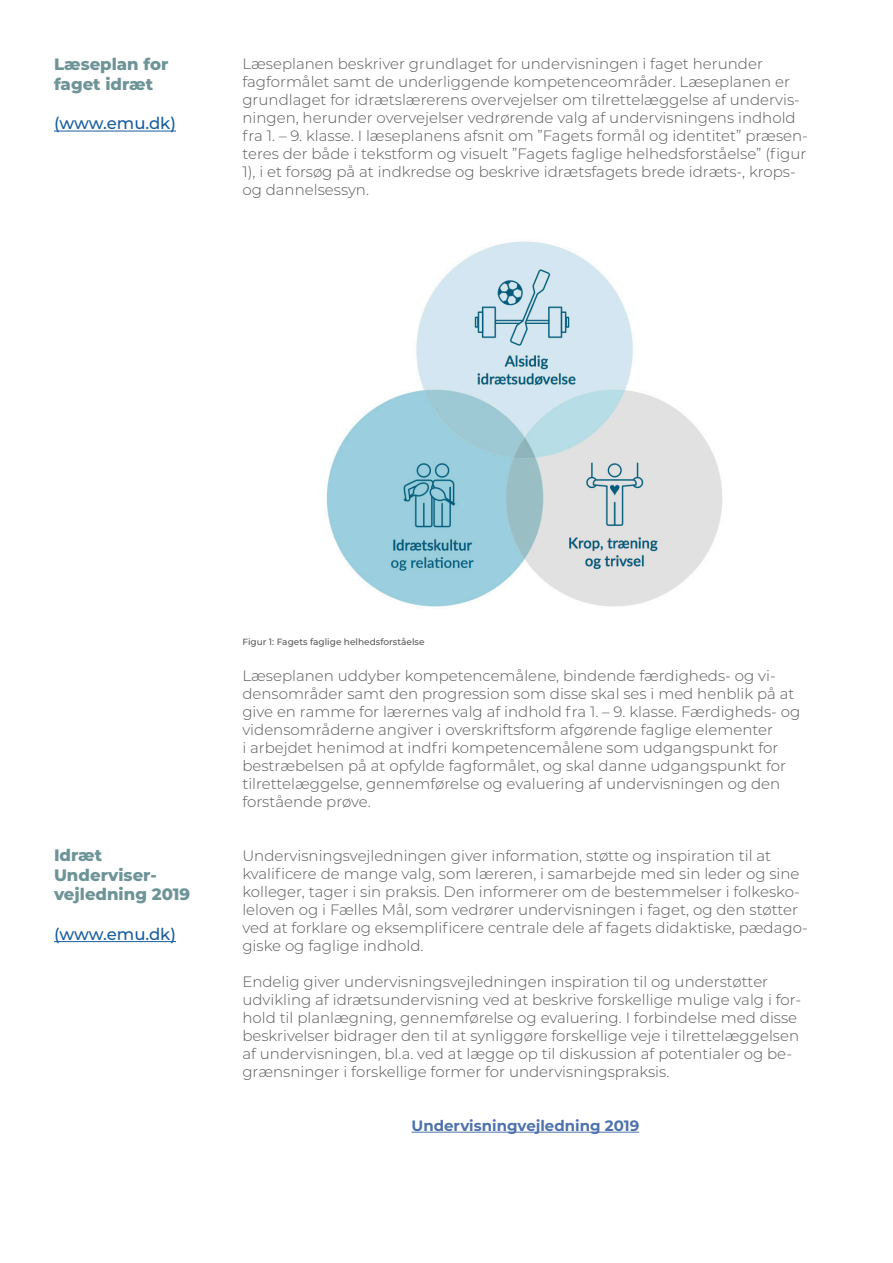
<style>
.page{position:relative;width:893px;height:1263px;background:#fff}
.page>*{position:absolute;margin:0;border:0;box-sizing:border-box;transform-origin:0 0}
.t1{font:800 16.5px "Montserrat";color:#6e9497}
.t2{font:500 16.5px "Montserrat";color:#175d9e}
.t3{font:300 15px/18px "Montserrat";color:#57585a}
.t4{font:700 15px "Montserrat";color:#4d72ac}
.t5{font:500 9px "Montserrat";color:#57585a}
</style>
<div class="page">
<hr style="left:411px;top:1132px;width:228px;height:1px;background:#4d72ac">
<hr style="left:54px;top:131px;width:122px;height:1px;background:#175d9e">
<img style="left:326px;top:241px;width:397px;height:366px">
<hr style="left:54px;top:941px;width:122px;height:1px;background:#175d9e">
<p class="t1" style="left:54px;top:52px;width:116px">Læseplan for</p>
<p class="t1" style="left:54px;top:72px;width:101px">faget idræt</p>
<p class="t2" style="left:54px;top:112px;width:124px">(www.emu.dk)</p>
<p class="t3" style="left:242px;top:54px;width:567px">Læseplanen beskriver grundlaget for undervisningen i faget herunder fagformålet samt de underliggende kompetenceområder. Læseplanen er grundlaget for idrætslærerens overvejelser om tilrettelæggelse af undervis&shy;ningen, herunder overvejelser vedrørende valg af undervisningens indhold fra 1. – 9. klasse. I læseplanens afsnit om ”Fagets formål og identitet” præsen&shy;teres der både i tekstform og visuelt ”Fagets faglige helhedsforståelse” (figur 1), i et forsøg på at indkredse og beskrive idrætsfagets brede idræts-, krops&shy;og dannelsessyn.</p>
<p class="t1" style="left:54px;top:843px;width:50px">Idræt</p>
<p class="t1" style="left:54px;top:862px;width:104px">Underviser-</p>
<p class="t1" style="left:54px;top:882px;width:138px">vejledning 2019</p>
<p class="t2" style="left:54px;top:922px;width:124px">(www.emu.dk)</p>
<p class="t5" style="left:242px;top:635px;width:184px">Figur 1: Fagets faglige helhedsforståelse</p>
<p class="t3" style="left:242px;top:666px;width:559px">Læseplanen uddyber kompetencemålene, bindende færdigheds- og vi&shy;densområder samt den progression som disse skal ses i med henblik på at give en ramme for lærernes valg af indhold fra 1. – 9. klasse. Færdigheds- og vidensområderne angiver i overskriftsform afgørende faglige elementer<br>i arbejdet henimod at indfri kompetencemålene som udgangspunkt for bestræbelsen på at opfylde fagformålet, og skal danne udgangspunkt for tilrettelæggelse, gennemførelse og evaluering af undervisningen og den forstående prøve.</p>
<p class="t3" style="left:242px;top:846px;width:567px">Undervisningsvejledningen giver information, støtte og inspiration til at kvalificere de mange valg, som læreren, i samarbejde med sin leder og sine kolleger, tager i sin praksis. Den informerer om de bestemmelser i folkesko&shy;leloven og i Fælles Mål, som vedrører undervisningen i faget, og den støtter ved at forklare og eksemplificere centrale dele af fagets didaktiske, pædago&shy;giske og faglige indhold.</p>
<p class="t3" style="left:242px;top:972px;width:560px">Endelig giver undervisningsvejledningen inspiration til og understøtter udvikling af idrætsundervisning ved at beskrive forskellige mulige valg i for&shy;hold til planlægning, gennemførelse og evaluering. I forbindelse med disse beskrivelser bidrager den til at synliggøre forskellige veje i tilrettelæggelsen af undervisningen, bl.a. ved at lægge op til diskussion af potentialer og be&shy;grænsninger i forskellige former for undervisningspraksis.</p>
<p class="t4" style="left:411px;top:1114px;width:229px">Undervisningvejledning 2019</p>
</div>
